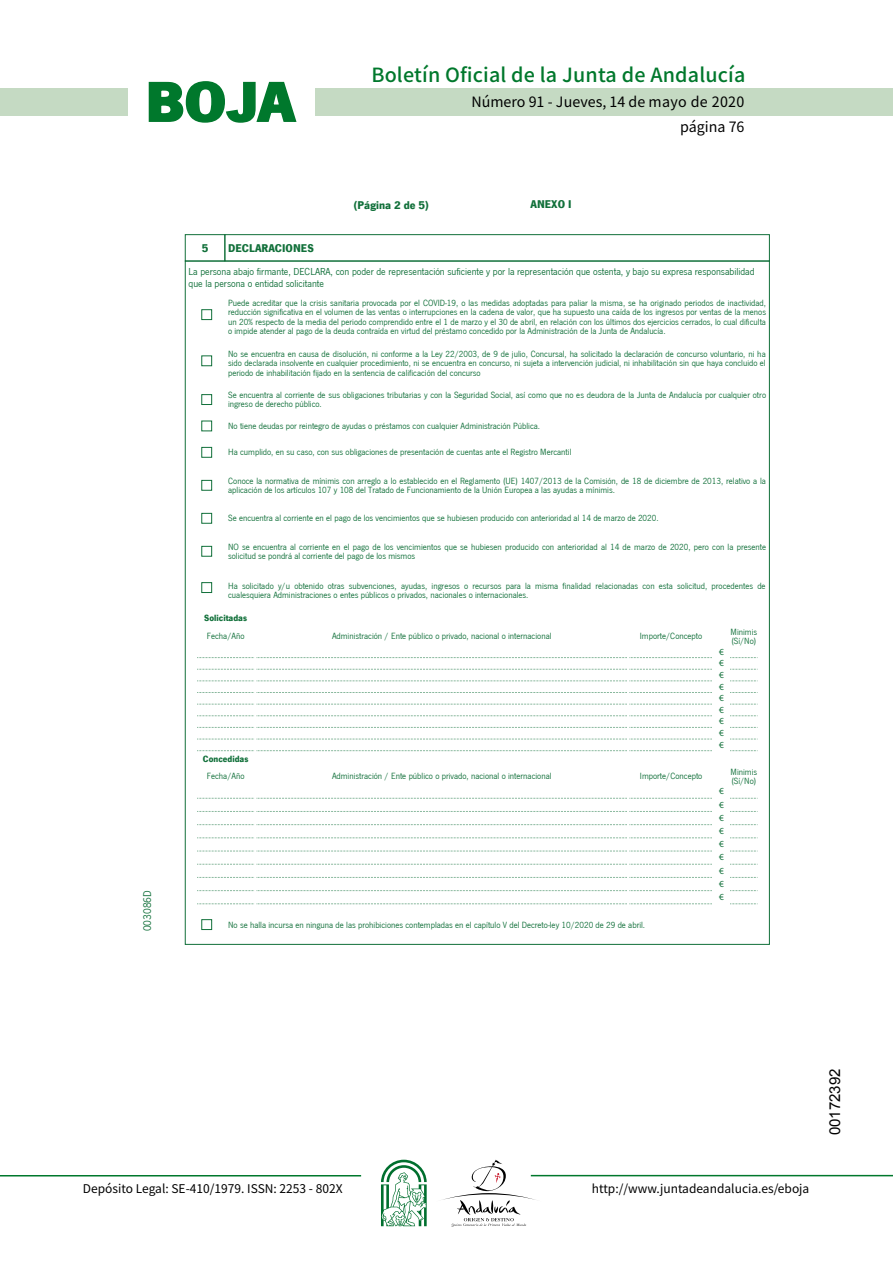
<style>
.page{position:relative;width:893px;height:1263px;background:#fff}
.page>*{position:absolute;margin:0;border:0;box-sizing:border-box;transform-origin:0 0}
.t1{font:700 57.75px "News Got T";color:#00782c;scale:1.14 1}
.t2{font:500 19.5px "Noto Sans HK";letter-spacing:.01em;color:#00782c}
.t3{font:15px "Arial";color:#000}
.t4{font:14.25px/24.5px "Noto Sans HK";color:#000;text-align:right}
.t5{font:12px "Noto Sans HK";color:#000}
.t6{font:700 11.7px "News Got T";color:#11703a}
.t7{font:11.7px "News Got T";color:#11703a}
.t8{font:10.5px/12.6px "News Got T";color:#11703a}
.t9{font:9.3px/9.3px "News Got T";color:#11703a}
.t10{font:700 9.3px "News Got T";color:#11703a}
.t11{font:9.3px/11.7px "Myriad Pro";color:#11703a;text-align:justify}
</style>
<div class="page">
<div style="left:315px;top:88px;width:577px;height:28px;background:#c5dac3"></div>
<div style="left:0;top:88px;width:128px;height:28px;background:#c5dac3"></div>
<hr style="left:0;top:1175px;width:361px;height:2px;background:#00782c">
<hr style="left:531px;top:1175px;width:361px;height:1px;background:#00782c">
<svg style="left:148px;top:81px;width:149px;height:42px"></svg>
<svg style="left:442px;top:1160px;width:100px;height:67px"></svg>
<svg style="left:381px;top:1160px;width:45px;height:66px"></svg>
<div style="left:185px;top:234px;width:40px;height:28px;border:1px solid #11703a"></div>
<div style="left:224px;top:234px;width:545px;height:28px;border:1px solid #11703a"></div>
<div style="left:201px;top:309px;width:11px;height:11px;border:1px solid #11703a"></div>
<div style="left:201px;top:356px;width:11px;height:10px;border:1px solid #11703a"></div>
<div style="left:201px;top:394px;width:11px;height:11px;border:1px solid #11703a"></div>
<div style="left:201px;top:421px;width:11px;height:10px;border:1px solid #11703a"></div>
<div style="left:201px;top:447px;width:11px;height:11px;border:1px solid #11703a"></div>
<div style="left:201px;top:480px;width:11px;height:11px;border:1px solid #11703a"></div>
<div style="left:201px;top:513px;width:11px;height:11px;border:1px solid #11703a"></div>
<div style="left:201px;top:546px;width:11px;height:11px;border:1px solid #11703a"></div>
<div style="left:201px;top:582px;width:11px;height:11px;border:1px solid #11703a"></div>
<svg style="left:197px;top:657px;width:515px;height:1px"></svg>
<svg style="left:730px;top:657px;width:27px;height:1px"></svg>
<svg style="left:197px;top:669px;width:515px;height:1px"></svg>
<svg style="left:730px;top:669px;width:27px;height:1px"></svg>
<svg style="left:197px;top:681px;width:515px;height:1px"></svg>
<svg style="left:730px;top:681px;width:26px;height:1px"></svg>
<svg style="left:197px;top:692px;width:515px;height:1px"></svg>
<svg style="left:730px;top:692px;width:27px;height:1px"></svg>
<svg style="left:197px;top:704px;width:515px;height:1px"></svg>
<svg style="left:730px;top:704px;width:26px;height:1px"></svg>
<svg style="left:197px;top:716px;width:515px;height:1px"></svg>
<svg style="left:730px;top:716px;width:26px;height:1px"></svg>
<svg style="left:197px;top:727px;width:515px;height:1px"></svg>
<svg style="left:730px;top:727px;width:27px;height:1px"></svg>
<svg style="left:197px;top:739px;width:515px;height:1px"></svg>
<svg style="left:730px;top:739px;width:26px;height:1px"></svg>
<svg style="left:197px;top:750px;width:515px;height:1px"></svg>
<svg style="left:730px;top:750px;width:27px;height:1px"></svg>
<svg style="left:197px;top:798px;width:515px;height:1px"></svg>
<svg style="left:730px;top:798px;width:27px;height:1px"></svg>
<svg style="left:197px;top:811px;width:515px;height:1px"></svg>
<svg style="left:730px;top:811px;width:27px;height:1px"></svg>
<svg style="left:197px;top:824px;width:515px;height:1px"></svg>
<svg style="left:730px;top:824px;width:27px;height:1px"></svg>
<svg style="left:197px;top:838px;width:515px;height:1px"></svg>
<svg style="left:730px;top:838px;width:26px;height:1px"></svg>
<svg style="left:197px;top:851px;width:515px;height:1px"></svg>
<svg style="left:730px;top:851px;width:26px;height:1px"></svg>
<svg style="left:197px;top:864px;width:515px;height:1px"></svg>
<svg style="left:730px;top:864px;width:27px;height:1px"></svg>
<svg style="left:197px;top:877px;width:515px;height:1px"></svg>
<svg style="left:730px;top:877px;width:27px;height:1px"></svg>
<svg style="left:197px;top:890px;width:515px;height:1px"></svg>
<svg style="left:730px;top:890px;width:27px;height:1px"></svg>
<svg style="left:197px;top:904px;width:515px;height:1px"></svg>
<svg style="left:730px;top:904px;width:26px;height:1px"></svg>
<div style="left:201px;top:919px;width:11px;height:11px;border:1px solid #11703a"></div>
<h1 class="t1" style="left:145px;top:68px;width:133px">BOJA</h1>
<h2 class="t2" style="left:371px;top:64px;width:375px">Boletín Oficial de la Junta de Andalucía</h2>
<h3 class="t4" style="left:471px;top:90px;width:274px">Número 91 - Jueves, 14 de mayo de 2020 página 76</h3>
<p class="t6" style="left:353px;top:198px;width:77px">(Página 2 de 5)</p>
<p class="t6" style="left:530px;top:197px;width:42px">ANEXO I</p>
<p class="t7" style="left:141px;top:931px;width:42px;rotate:-90deg">003086D</p>
<p class="t6" style="left:202px;top:241px;width:8px">5</p>
<p class="t6" style="left:228px;top:241px;width:87px">DECLARACIONES</p>
<p class="t8" style="left:188px;top:265px;width:567px">La persona abajo firmante, DECLARA, con poder de representación suficiente y por la representación que ostenta, y bajo su expresa responsabilidad que la persona o entidad solicitante</p>
<p class="t9" style="left:228px;top:299px;width:539px;text-align:justify">Puede acreditar que la crisis sanitaria provocada por el COVID-19, o las medidas adoptadas para paliar la misma, se ha originado periodos de inactividad, reducción significativa en el volumen de las ventas o interrupciones en la cadena de valor, que ha supuesto una caída de los ingresos por ventas de la menos un 20% respecto de la media del periodo comprendido entre el 1 de marzo y el 30 de abril, en relación con los últimos dos ejercicios cerrados, lo cual dificulta o impide atender al pago de la deuda contraída en virtud del préstamo concedido por la Administración de la Junta de Andalucía.</p>
<p class="t9" style="left:228px;top:349px;width:539px;text-align:justify">No se encuentra en causa de disolución, ni conforme a la Ley 22/2003, de 9 de julio, Concursal, ha solicitado la declaración de concurso voluntario, ni ha sido declarada insolvente en cualquier procedimiento, ni se encuentra en concurso, ni sujeta a intervención judicial, ni inhabilitación sin que haya concluido el periodo de inhabilitación fijado en la sentencia de calificación del concurso</p>
<p class="t9" style="left:228px;top:390px;width:539px">Se encuentra al corriente de sus obligaciones tributarias y con la Seguridad Social, así como que no es deudora de la Junta de Andalucía por cualquier otro ingreso de derecho público.</p>
<p class="t9" style="left:228px;top:421px;width:313px">No tiene deudas por reintegro de ayudas o préstamos con cualquier Administración Pública.</p>
<p class="t9" style="left:228px;top:448px;width:345px">Ha cumplido, en su caso, con sus obligaciones de presentación de cuentas ante el Registro Mercantil</p>
<p class="t9" style="left:228px;top:476px;width:539px">Conoce la normativa de mínimis con arreglo a lo establecido en el Reglamento (UE) 1407/2013 de la Comisión, de 18 de diciembre de 2013, relativo a la aplicación de los artículos 107 y 108 del Tratado de Funcionamiento de la Unión Europea a las ayudas a mínimis.</p>
<p class="t9" style="left:228px;top:514px;width:432px">Se encuentra al corriente en el pago de los vencimientos que se hubiesen producido con anterioridad al 14 de marzo de 2020.</p>
<p class="t9" style="left:228px;top:542px;width:539px">NO se encuentra al corriente en el pago de los vencimientos que se hubiesen producido con anterioridad al 14 de marzo de 2020, pero con la presente solicitud se pondrá al corriente del pago de los mismos</p>
<p class="t9" style="left:228px;top:582px;width:539px">Ha solicitado y/u obtenido otras subvenciones, ayudas, ingresos o recursos para la misma finalidad relacionadas con esta solicitud, procedentes de cualesquiera Administraciones o entes públicos o privados, nacionales o internacionales.</p>
<p class="t10" style="left:204px;top:612px;width:44px">Solicitadas</p>
<p class="t9" style="left:207px;top:632px;width:39px">Fecha/Año</p>
<p class="t9" style="left:332px;top:632px;width:221px">Administración / Ente público o privado, nacional o internacional</p>
<p class="t9" style="left:639px;top:632px;width:64px">Importe/Concepto</p>
<p class="t9" style="left:730px;top:627px;width:28px">Minimis (Sí/No)</p>
<p class="t11" style="left:719px;top:645px;width:6px">€ € € € € € € € €</p>
<p class="t10" style="left:203px;top:753px;width:47px">Concedidas</p>
<p class="t9" style="left:207px;top:772px;width:39px">Fecha/Año</p>
<p class="t9" style="left:332px;top:772px;width:221px">Administración / Ente público o privado, nacional o internacional</p>
<p class="t9" style="left:640px;top:772px;width:64px">Importe/Concepto</p>
<p class="t9" style="left:730px;top:767px;width:28px">Minimis (Sí/No)</p>
<p class="t11" style="left:719px;top:785px;width:6px;line-height:13.2px">€ € € € € € € € €</p>
<p class="t9" style="left:228px;top:920px;width:418px">No se halla incursa en ninguna de las prohibiciones contempladas en el capítulo V del Decreto-ley 10/2020 de 29 de abril.</p>
<p class="t5" style="left:83px;top:1181px;width:261px">Depósito Legal: SE-410/1979. ISSN: 2253 - 802X</p>
<p class="t5" style="left:592px;top:1181px;width:219px">http://www.juntadeandalucia.es/eboja</p>
<h3 class="t3" style="left:825px;top:1135px;width:68px;rotate:-90deg">00172392</h3>
</div>
